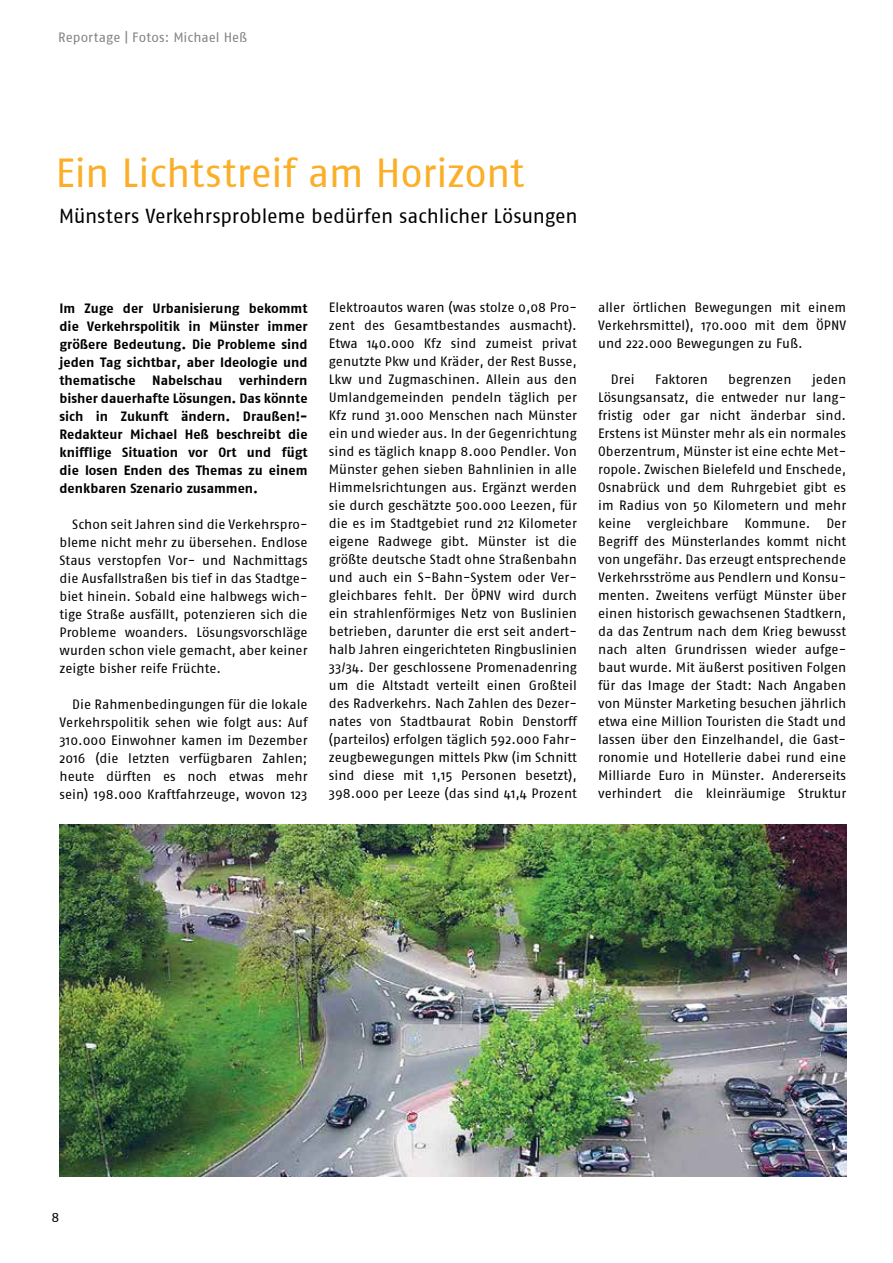
<style>
.page{position:relative;width:893px;height:1263px;background:#fff}
.page>*{position:absolute;margin:0;border:0;box-sizing:border-box;transform-origin:0 0}
.t1{font:40.5px "Fago No Regular Roman";letter-spacing:-.01em;color:#fbaf29}
.t2{font:20.25px "Fago No Regular Roman";letter-spacing:-.015em;color:#000}
.t3{font:13.5px/18px "Fago No Regular Roman";color:#000;text-align:justify}
.t4{font:13.5px/18px "Fago No Bold Roman";color:#000;text-align:justify}
.t5{font:13.5px "Fago No Regular Roman";letter-spacing:.005em;color:#808285}
</style>
<div class="page">
<img style="left:60px;top:825px;width:786px;height:352px">
<p class="t5" style="left:58px;top:29px;width:191px">Reportage | Fotos: Michael Heß</p>
<h1 class="t1" style="left:56px;top:149px;width:470px">Ein Lichtstreif am Horizont</h1>
<h2 class="t2" style="left:59px;top:204px;width:521px">Münsters Verkehrsprobleme bedürfen sachlicher Lösungen</h2>
<p class="t4" style="left:60px;top:299px;width:250px">Im Zuge der Urbanisierung bekommt die Verkehrspolitik in Münster immer größere Bedeutung. Die Probleme sind jeden Tag sichtbar, aber Ideologie und thematische Nabelschau verhindern bisher dauerhafte Lösungen. Das könnte sich in Zukunft ändern. Draußen!- Redakteur Michael Heß beschreibt die knifflige Situation vor Ort und fügt die losen Enden des Themas zu einem denkbaren Szenario zusammen.</p>
<p class="t3" style="left:60px;top:515px;width:250px;text-indent:13px">Schon seit Jahren sind die Verkehrspro&shy;bleme nicht mehr zu übersehen. Endlose Staus verstopfen Vor- und Nachmittags die Ausfallstraßen bis tief in das Stadtge&shy;biet hinein. Sobald eine halbwegs wich&shy;tige Straße ausfällt, potenzieren sich die Probleme woanders. Lösungsvorschläge wurden schon viele gemacht, aber keiner zeigte bisher reife Früchte.</p>
<p class="t3" style="left:60px;top:695px;width:250px;text-indent:13px">Die Rahmenbedingungen für die lokale Verkehrspolitik sehen wie folgt aus: Auf 310.000 Einwohner kamen im Dezember 2016 (die letzten verfügbaren Zahlen; heute dürften es noch etwas mehr sein) 198.000 Kraftfahrzeuge, wovon 123</p>
<p class="t3" style="left:329px;top:299px;width:250px">Elektroautos waren (was stolze 0,08 Pro&shy;zent des Gesamtbestandes ausmacht).<br>Etwa 140.000 Kfz sind zumeist privat genutzte Pkw und Kräder, der Rest Busse, Lkw und Zugmaschinen. Allein aus den Umlandgemeinden pendeln täglich per Kfz rund 31.000 Menschen nach Münster ein und wieder aus. In der Gegenrichtung sind es täglich knapp 8.000 Pendler. Von Münster gehen sieben Bahnlinien in alle Himmelsrichtungen aus. Ergänzt werden sie durch geschätzte 500.000 Leezen, für die es im Stadtgebiet rund 212 Kilometer eigene Radwege gibt. Münster ist die größte deutsche Stadt ohne Straßenbahn und auch ein S-Bahn-System oder Ver&shy;gleichbares fehlt. Der ÖPNV wird durch ein strahlenförmiges Netz von Buslinien betrieben, darunter die erst seit andert&shy;halb Jahren eingerichteten Ringbuslinien 33/34. Der geschlossene Promenadenring um die Altstadt verteilt einen Großteil des Radverkehrs. Nach Zahlen des Dezer&shy;nates von Stadtbaurat Robin Denstorff (parteilos) erfolgen täglich 592.000 Fahr&shy;zeugbewegungen mittels Pkw (im Schnitt sind diese mit 1,15 Personen besetzt), 398.000 per Leeze (das sind 41,4 Prozent</p>
<p class="t3" style="left:598px;top:298px;width:250px">aller örtlichen Bewegungen mit einem Verkehrsmittel), 170.000 mit dem ÖPNV und 222.000 Bewegungen zu Fuß.</p>
<p class="t3" style="left:598px;top:370px;width:250px;text-indent:214px">jeden Lösungsansatz, die entweder nur lang&shy;fristig oder gar nicht änderbar sind.<br>Erstens ist Münster mehr als ein normales Oberzentrum, Münster ist eine echte Met&shy;ropole. Zwischen Bielefeld und Enschede, Osnabrück und dem Ruhrgebiet gibt es im Radius von 50 Kilometern und mehr keine vergleichbare Kommune. Der Begriff des Münsterlandes kommt nicht von ungefähr. Das erzeugt entsprechende Verkehrsströme aus Pendlern und Konsu&shy;menten. Zweitens verfügt Münster über einen historisch gewachsenen Stadtkern, da das Zentrum nach dem Krieg bewusst nach alten Grundrissen wieder aufge&shy;baut wurde. Mit äußerst positiven Folgen für das Image der Stadt: Nach Angaben von Münster Marketing besuchen jährlich etwa eine Million Touristen die Stadt und lassen über den Einzelhandel, die Gast&shy;ronomie und Hotellerie dabei rund eine Milliarde Euro in Münster. Andererseits verhindert die kleinräumige Struktur</p>
<p class="t3" style="left:611px;top:370px;width:25px">Drei</p>
<p class="t3" style="left:655px;top:370px;width:54px">Faktoren</p>
<p class="t3" style="left:728px;top:370px;width:65px">begrenzen</p>
<p class="t3" style="left:52px;top:1208px;width:9px">8</p>
</div>
